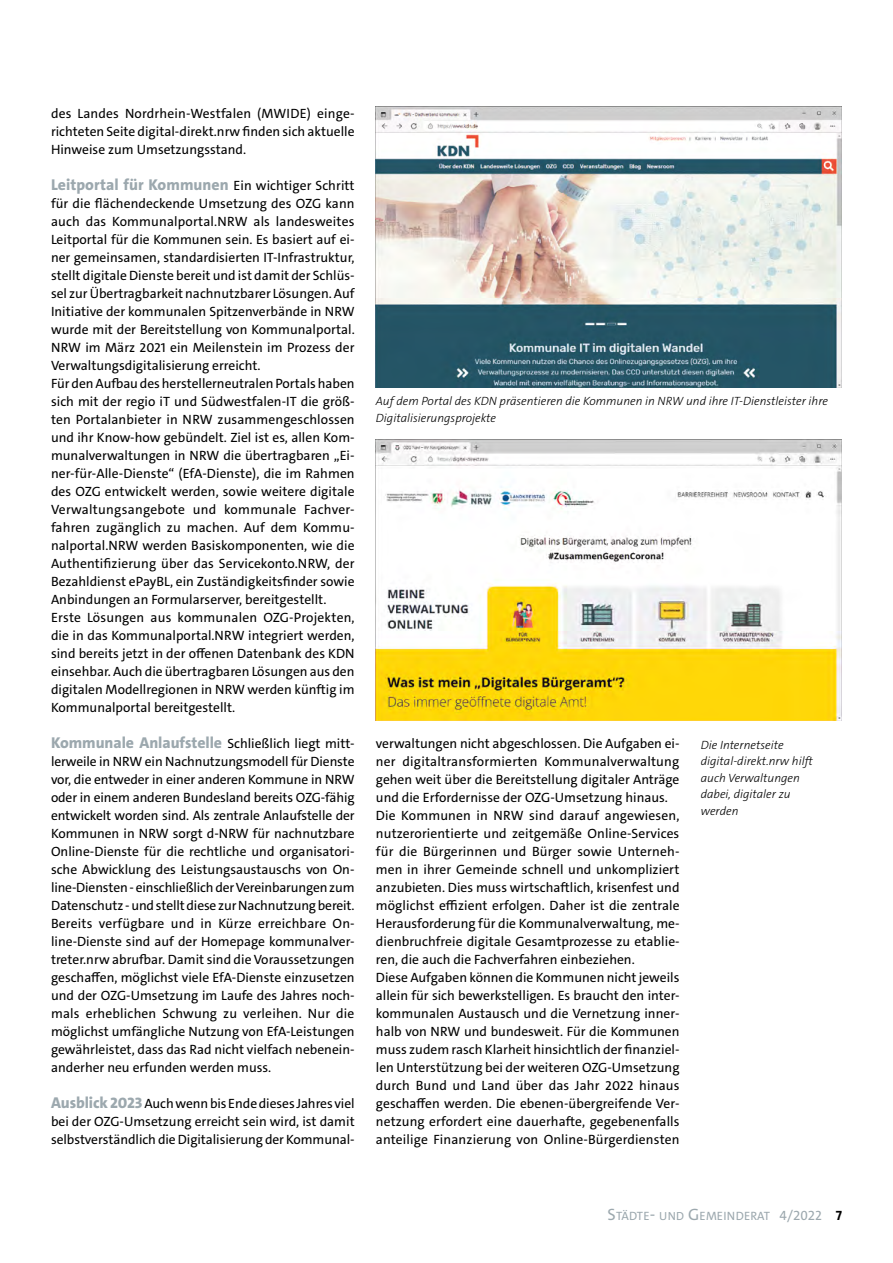
<style>
.page{position:relative;width:893px;height:1263px;background:#fff}
.page>*{position:absolute;margin:0;border:0;box-sizing:border-box;transform-origin:0 0}
.Fliesstext_Body{font:800 15.75px "The Sans C5";color:#9ca8ae}
.Fliesstext_Body-2{font:13.5px/18px "The Sans C5";color:#000;text-align:justify}
.t1{font:12.15px "The Sans C5";letter-spacing:.015em;color:#9ca8ae}
.BU{font:italic 300 12px/16.5px "The Sans C5";color:#000}
.s1{font-weight:400;font-size:13.5px;color:#000}
.s2{font-weight:800;font-size:15.75px;color:#9ca8ae}
.s3{font-size:16.5px}
.s4{font-size:16.8px}
.s5{font-size:11.7px}
.s6{font-size:13.5px}
.s7{font-weight:700;font-size:13.5px;color:#000}
</style>
<div class="page">
<img style="left:376px;top:106px;width:466px;height:282px">
<img style="left:376px;top:439px;width:466px;height:282px">
<p class="Fliesstext_Body-2" style="left:51px;top:104px;width:305px">des Landes Nordrhein-Westfalen (MWIDE) einge&shy;richteten Seite digital-direkt.nrw finden sich aktuelle Hinweise zum Umsetzungsstand.</p>
<p class="Fliesstext_Body" style="left:51px;top:174px;width:305px">Leitportal für Kommunen <span class="s1">Ein wichtiger Schritt</span></p>
<p class="Fliesstext_Body-2" style="left:51px;top:194px;width:305px">für die flächendeckende Umsetzung des OZG kann auch das Kommunalportal.NRW als landesweites Leitportal für die Kommunen sein. Es basiert auf ei&shy;ner gemeinsamen, standardisierten IT-Infrastruktur, stellt digitale Dienste bereit und ist damit der Schlüs&shy;sel zur Übertragbarkeit nachnutzbarer Lösungen. Auf Initiative der kommunalen Spitzenverbände in NRW wurde mit der Bereitstellung von Kommunalportal.<br>NRW im März 2021 ein Meilenstein im Prozess der Verwaltungsdigitalisierung erreicht.</p>
<p class="Fliesstext_Body-2" style="left:51px;top:374px;width:305px">Für den Aufbau des herstellerneutralen Portals haben sich mit der regio iT und Südwestfalen-IT die größ&shy;ten Portalanbieter in NRW zusammengeschlossen und ihr Know-how gebündelt. Ziel ist es, allen Kom&shy;munalverwaltungen in NRW die übertragbaren „Ei&shy;ner-für-Alle-Dienste“ (EfA-Dienste), die im Rahmen des OZG entwickelt werden, sowie weitere digitale Verwaltungsangebote und kommunale Fachver&shy;fahren zugänglich zu machen. Auf dem Kommu&shy;nalportal.NRW werden Basiskomponenten, wie die Authentifizierung über das Servicekonto.NRW, der Bezahldienst ePayBL, ein Zuständigkeitsfinder sowie Anbindungen an Formularserver, bereitgestellt.</p>
<p class="Fliesstext_Body-2" style="left:51px;top:608px;width:305px">Erste Lösungen aus kommunalen OZG-Projekten, die in das Kommunalportal.NRW integriert werden, sind bereits jetzt in der offenen Datenbank des KDN einsehbar. Auch die übertragbaren Lösungen aus den digitalen Modellregionen in NRW werden künftig im Kommunalportal bereitgestellt.</p>
<p class="Fliesstext_Body" style="left:51px;top:732px;width:305px">Kommunale Anlaufstelle <span class="s1">Schließlich liegt mitt-</span></p>
<p class="Fliesstext_Body-2" style="left:51px;top:752px;width:305px">lerweile in NRW ein Nachnutzungsmodell für Dienste vor, die entweder in einer anderen Kommune in NRW oder in einem anderen Bundesland bereits OZG-fähig entwickelt worden sind. Als zentrale Anlaufstelle der Kommunen in NRW sorgt d-NRW für nachnutzbare Online-Dienste für die rechtliche und organisatori&shy;sche Abwicklung des Leistungsaustauschs von On&shy;line-Diensten - einschließlich der Vereinbarungen zum Datenschutz - und stellt diese zur Nachnutzung bereit.</p>
<p class="Fliesstext_Body-2" style="left:51px;top:914px;width:305px">Bereits verfügbare und in Kürze erreichbare On&shy;line-Dienste sind auf der Homepage kommunalver&shy;treter.nrw abrufbar. Damit sind die Voraussetzungen geschaffen, möglichst viele EfA-Dienste einzusetzen und der OZG-Umsetzung im Laufe des Jahres noch&shy;mals erheblichen Schwung zu verleihen. Nur die möglichst umfängliche Nutzung von EfA-Leistungen gewährleistet, dass das Rad nicht vielfach nebenein&shy;anderher neu erfunden werden muss.</p>
<p class="Fliesstext_Body-2" style="left:51px;top:1094px;width:305px"><span class="s2">Ausblick 2023</span> Auch wenn bis Ende dieses Jahres viel bei der OZG-Umsetzung erreicht sein wird, ist damit selbstverständlich die Digitalisierung der Kommunal-</p>
<p class="BU" style="left:376px;top:393px;width:454px">Auf dem Portal des KDN präsentieren die Kommunen in NRW und ihre IT-Dienstleister ihre<br>Digitalisierungsprojekte</p>
<p class="Fliesstext_Body-2" style="left:376px;top:734px;width:305px">verwaltungen nicht abgeschlossen. Die Aufgaben ei&shy;ner digitaltransformierten Kommunalverwaltung gehen weit über die Bereitstellung digitaler Anträge und die Erfordernisse der OZG-Umsetzung hinaus.</p>
<p class="Fliesstext_Body-2" style="left:376px;top:806px;width:305px">Die Kommunen in NRW sind darauf angewiesen, nutzerorientierte und zeitgemäße Online-Services für die Bürgerinnen und Bürger sowie Unterneh&shy;men in ihrer Gemeinde schnell und unkompliziert anzubieten. Dies muss wirtschaftlich, krisenfest und möglichst effizient erfolgen. Daher ist die zentrale Herausforderung für die Kommunalverwaltung, me&shy;dienbruchfreie digitale Gesamtprozesse zu etablie&shy;ren, die auch die Fachverfahren einbeziehen.</p>
<p class="Fliesstext_Body-2" style="left:376px;top:968px;width:305px">Diese Aufgaben können die Kommunen nicht jeweils allein für sich bewerkstelligen. Es braucht den inter&shy;kommunalen Austausch und die Vernetzung inner&shy;halb von NRW und bundesweit. Für die Kommunen muss zudem rasch Klarheit hinsichtlich der finanziel&shy;len Unterstützung bei der weiteren OZG-Umsetzung durch Bund und Land über das Jahr 2022 hinaus geschaffen werden. Die ebenen-übergreifende Ver&shy;netzung erfordert eine dauerhafte, gegebenenfalls anteilige Finanzierung von Online-Bürgerdiensten</p>
<p class="BU" style="left:701px;top:736px;width:114px">Die Internetseite digital-direkt.nrw hilft auch Verwaltungen dabei, digitaler zu werden</p>
<p class="t1" style="left:608px;top:1208px;width:236px"><span class="s3">S</span>TÄDTE<span class="s4">-</span> <span class="s5">UND</span> <span class="s3">G</span>EMEINDERAT <span class="s6">4/2022</span> <span class="s7">7</span></p>
</div>
